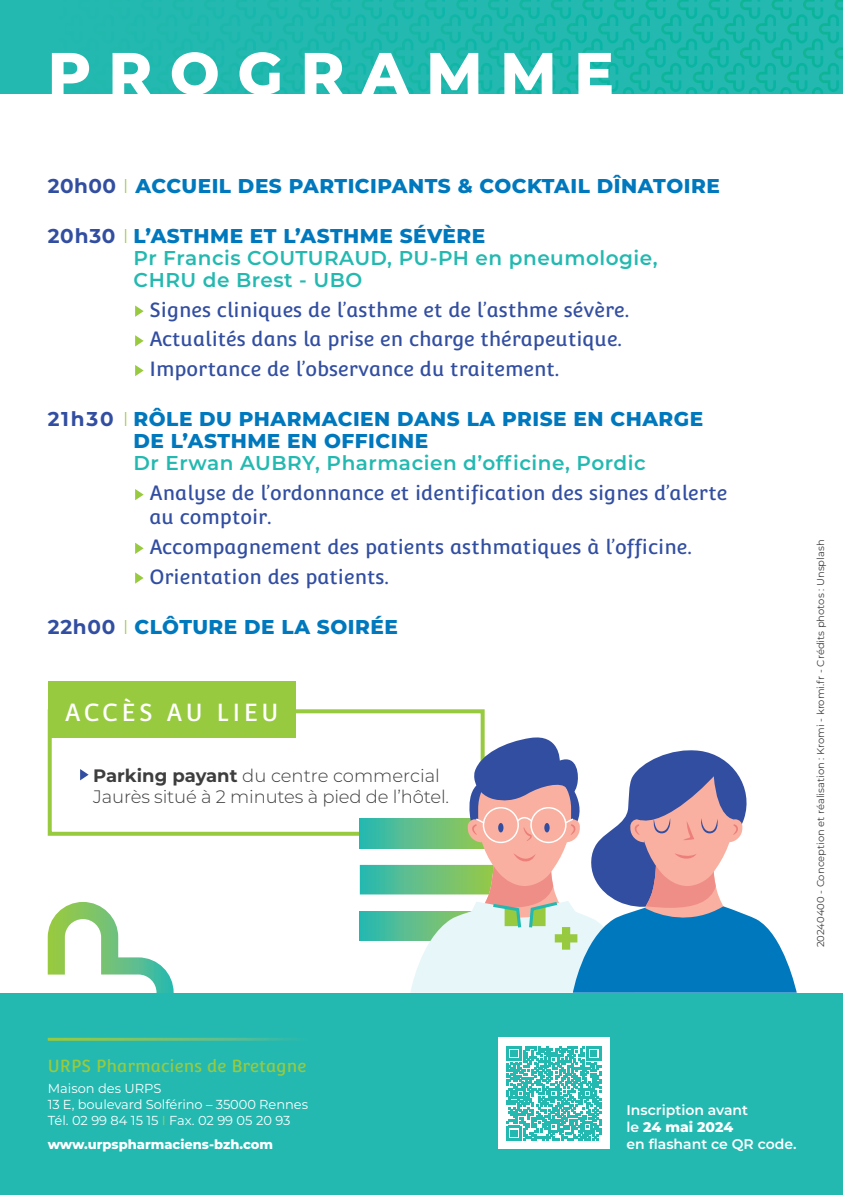
<style>
.page{position:relative;width:843px;height:1196px;background:#fff}
.page>*{position:absolute;margin:0;border:0;box-sizing:border-box;transform-origin:0 0}
.t1{font:800 59px "Montserrat";letter-spacing:.3em;color:#fff}
.t2{font:24px "Convergence";letter-spacing:.14em;color:#fff}
.t3{font:20px/29.6px "Convergence";color:#324ea1}
.t4{font:800 20px/22px "Montserrat";letter-spacing:.025em;color:#0078bd}
.t5{font:600 20px/22px "Montserrat";letter-spacing:.025em;color:#23b9b1}
.t6{font:300 18px/21.6px "Montserrat";letter-spacing:-.01em;color:#3e3e3f}
.t7{font:17px "Convergence";color:#98ca3f}
.t8{font:600 14px/16.8px "Montserrat";color:#fff}
.t9{font:13px/16px "Montserrat";letter-spacing:-.005em;color:#fff}
.t10{font:800 13px "Montserrat";color:#fff}
.t11{font:10px "Montserrat";color:#3e3e3f}
.s1{font-weight:700;color:#324ea1}
.s2{font-weight:300;color:#98ca3f}
.s3{font-weight:800;color:#0078bd}
.s4{font-weight:700}
.s5{color:#a2ce50}
.s6{font-weight:800}
</style>
<div class="page">
<svg style="left:48px;top:902px;width:125px;height:90px"></svg>
<div style="left:0;top:992px;width:842px;height:202px;background:#23b9b1"></div>
<div style="left:0;top:0;width:842px;height:94px;background:#23b9b1"></div>
<img style="left:253px;top:0;width:3px;height:14px">
<img style="left:280px;top:0;width:7px;height:19px">
<img style="left:283px;top:14px;width:20px;height:29px">
<img style="left:330px;top:38px;width:20px;height:29px">
<img style="left:346px;top:14px;width:20px;height:29px">
<img style="left:361px;top:38px;width:21px;height:30px">
<img style="left:377px;top:14px;width:20px;height:29px">
<img style="left:393px;top:38px;width:20px;height:30px">
<img style="left:409px;top:14px;width:20px;height:29px">
<img style="left:424px;top:38px;width:21px;height:30px">
<img style="left:440px;top:14px;width:20px;height:29px">
<svg style="left:280px;top:87px;width:7px;height:7px"></svg>
<svg style="left:308px;top:87px;width:11px;height:7px"></svg>
<img style="left:283px;top:63px;width:20px;height:29px">
<img style="left:314px;top:63px;width:20px;height:29px">
<svg style="left:339px;top:87px;width:11px;height:7px"></svg>
<img style="left:346px;top:63px;width:20px;height:29px">
<svg style="left:371px;top:87px;width:11px;height:7px"></svg>
<img style="left:377px;top:63px;width:20px;height:29px">
<svg style="left:402px;top:87px;width:11px;height:7px"></svg>
<img style="left:409px;top:63px;width:20px;height:29px">
<svg style="left:434px;top:87px;width:11px;height:7px"></svg>
<img style="left:440px;top:63px;width:20px;height:29px">
<img style="left:645px;top:0;width:20px;height:19px">
<img style="left:677px;top:0;width:20px;height:19px">
<img style="left:708px;top:0;width:20px;height:19px">
<img style="left:740px;top:0;width:20px;height:19px">
<img style="left:771px;top:0;width:20px;height:19px">
<img style="left:803px;top:0;width:19px;height:19px">
<img style="left:630px;top:14px;width:19px;height:29px">
<img style="left:645px;top:38px;width:20px;height:30px">
<img style="left:677px;top:38px;width:20px;height:30px">
<img style="left:708px;top:38px;width:20px;height:30px">
<img style="left:661px;top:14px;width:20px;height:29px">
<img style="left:692px;top:14px;width:20px;height:29px">
<img style="left:724px;top:14px;width:20px;height:29px">
<img style="left:739px;top:38px;width:21px;height:30px">
<img style="left:755px;top:14px;width:20px;height:29px">
<img style="left:771px;top:38px;width:20px;height:30px">
<img style="left:787px;top:14px;width:20px;height:29px">
<img style="left:802px;top:38px;width:20px;height:30px">
<img style="left:818px;top:14px;width:18px;height:29px">
<svg style="left:834px;top:47px;width:8px;height:12px"></svg>
<img style="left:456px;top:0;width:20px;height:19px">
<img style="left:551px;top:0;width:20px;height:19px">
<img style="left:582px;top:0;width:20px;height:19px">
<img style="left:614px;top:0;width:20px;height:19px">
<img style="left:456px;top:38px;width:20px;height:30px">
<img style="left:519px;top:38px;width:19px;height:30px">
<img style="left:472px;top:14px;width:20px;height:29px">
<img style="left:503px;top:14px;width:20px;height:29px">
<img style="left:535px;top:14px;width:20px;height:29px">
<img style="left:550px;top:38px;width:21px;height:30px">
<img style="left:566px;top:14px;width:20px;height:29px">
<img style="left:582px;top:38px;width:20px;height:30px">
<img style="left:598px;top:14px;width:20px;height:29px">
<img style="left:613px;top:38px;width:21px;height:30px">
<img style="left:629px;top:63px;width:20px;height:29px">
<svg style="left:654px;top:87px;width:11px;height:7px"></svg>
<svg style="left:686px;top:87px;width:11px;height:7px"></svg>
<svg style="left:717px;top:87px;width:11px;height:7px"></svg>
<img style="left:661px;top:63px;width:20px;height:29px">
<img style="left:692px;top:63px;width:20px;height:29px">
<img style="left:724px;top:63px;width:20px;height:29px">
<svg style="left:749px;top:87px;width:11px;height:7px"></svg>
<img style="left:755px;top:63px;width:20px;height:29px">
<svg style="left:780px;top:87px;width:11px;height:7px"></svg>
<img style="left:787px;top:63px;width:20px;height:29px">
<svg style="left:812px;top:87px;width:10px;height:7px"></svg>
<img style="left:818px;top:63px;width:20px;height:29px">
<svg style="left:465px;top:87px;width:11px;height:7px"></svg>
<svg style="left:497px;top:87px;width:11px;height:7px"></svg>
<svg style="left:528px;top:87px;width:11px;height:7px"></svg>
<img style="left:472px;top:63px;width:20px;height:29px">
<img style="left:503px;top:63px;width:20px;height:29px">
<img style="left:535px;top:63px;width:20px;height:29px">
<svg style="left:560px;top:87px;width:11px;height:7px"></svg>
<img style="left:566px;top:63px;width:20px;height:29px">
<svg style="left:591px;top:87px;width:11px;height:7px"></svg>
<img style="left:598px;top:63px;width:20px;height:29px">
<svg style="left:623px;top:87px;width:11px;height:7px"></svg>
<div style="left:498px;top:1037px;width:111px;height:111px;background:#fff"></div>
<svg style="left:506px;top:1046px;width:95px;height:94px"></svg>
<hr style="left:48px;top:1037px;width:259px;height:3px;background:#fff">
<svg style="left:135px;top:305px;width:9px;height:12px"></svg>
<svg style="left:135px;top:335px;width:9px;height:11px"></svg>
<svg style="left:135px;top:365px;width:9px;height:11px"></svg>
<svg style="left:135px;top:489px;width:9px;height:11px"></svg>
<svg style="left:135px;top:542px;width:9px;height:12px"></svg>
<svg style="left:135px;top:572px;width:9px;height:11px"></svg>
<svg style="left:80px;top:769px;width:9px;height:11px"></svg>
<div style="left:48px;top:709px;width:436px;height:126px;border:4px solid #98ca3f"></div>
<div style="left:48px;top:681px;width:247px;height:56px;background:#98ca3f"></div>
<svg style="left:360px;top:733px;width:436px;height:259px"></svg>
<svg style="left:834px;top:0;width:9px;height:10px"></svg>
<h1 class="t1" style="left:48px;top:30px;width:567px">PROGRAMME</h1>
<p class="t4" style="left:48px;top:173px;width:673px"><span class="s1">20h00</span> <span class="s2">I</span> ACCUEIL DES PARTICIPANTS &amp; COCKTAIL DÎNATOIRE</p>
<p class="t5" style="left:134px;top:224px;width:525px;text-indent:-86px"><span class="s1">20h30</span> <span class="s2">I</span> <span class="s3">L’ASTHME ET L’ASTHME SÉVÈRE<br></span>Pr Francis COUTURAUD, PU-PH en pneumologie,<br>CHRU de Brest - UBO</p>
<p class="t3" style="left:149px;top:295px;width:481px">Signes cliniques de l’asthme et de l’asthme sévère.<br>Actualités dans la prise en charge thérapeutique.<br>Importance de l’observance du traitement.</p>
<p class="t4" style="left:133px;top:407px;width:571px;text-indent:-86px"><span class="s1">21h30</span> <span class="s2">I</span> RÔLE DU PHARMACIEN DANS LA PRISE EN CHARGE<br>DE L’ASTHME EN OFFICINE</p>
<p class="t5" style="left:133px;top:451px;width:513px">Dr Erwan AUBRY, Pharmacien d’officine, Pordic</p>
<p class="t3" style="left:149px;top:481px;width:579px;line-height:24px">Analyse de l’ordonnance et identification des signes d’alerte au comptoir.</p>
<p class="t3" style="left:149px;top:532px;width:543px">Accompagnement des patients asthmatiques à l’officine.<br>Orientation des patients.</p>
<p class="t4" style="left:48px;top:614px;width:351px"><span class="s1">22h00</span> <span class="s2">I</span> CLÔTURE DE LA SOIRÉE</p>
<p class="t2" style="left:65px;top:698px;width:215px">ACCÈS AU LIEU</p>
<p class="t6" style="left:93px;top:764px;width:357px"><span class="s4">Parking payant</span> du centre commercial<br>Jaurès situé à 2 minutes à pied de l’hôtel.</p>
<p class="t11" style="left:813px;top:947px;width:409px;rotate:-90deg">20240400 - Conception et réalisation : Kromi - kromi.fr - Crédits photos : Unsplash</p>
<p class="t7" style="left:48px;top:1055px;width:260px">URPS Pharmaciens de Bretagne</p>
<p class="t9" style="left:48px;top:1080px;width:262px">Maison des URPS<br>13 E, boulevard Solférino – 35000 Rennes<br>Tél. 02 99 84 15 15 <span class="s5">I</span> Fax. 02 99 05 20 93</p>
<p class="t10" style="left:48px;top:1134px;width:227px">www.urpspharmaciens-bzh.com</p>
<p class="t8" style="left:626px;top:1101px;width:171px">Inscription avant<br>le <span class="s6">24 mai 2024<br></span>en flashant ce QR code.</p>
</div>
